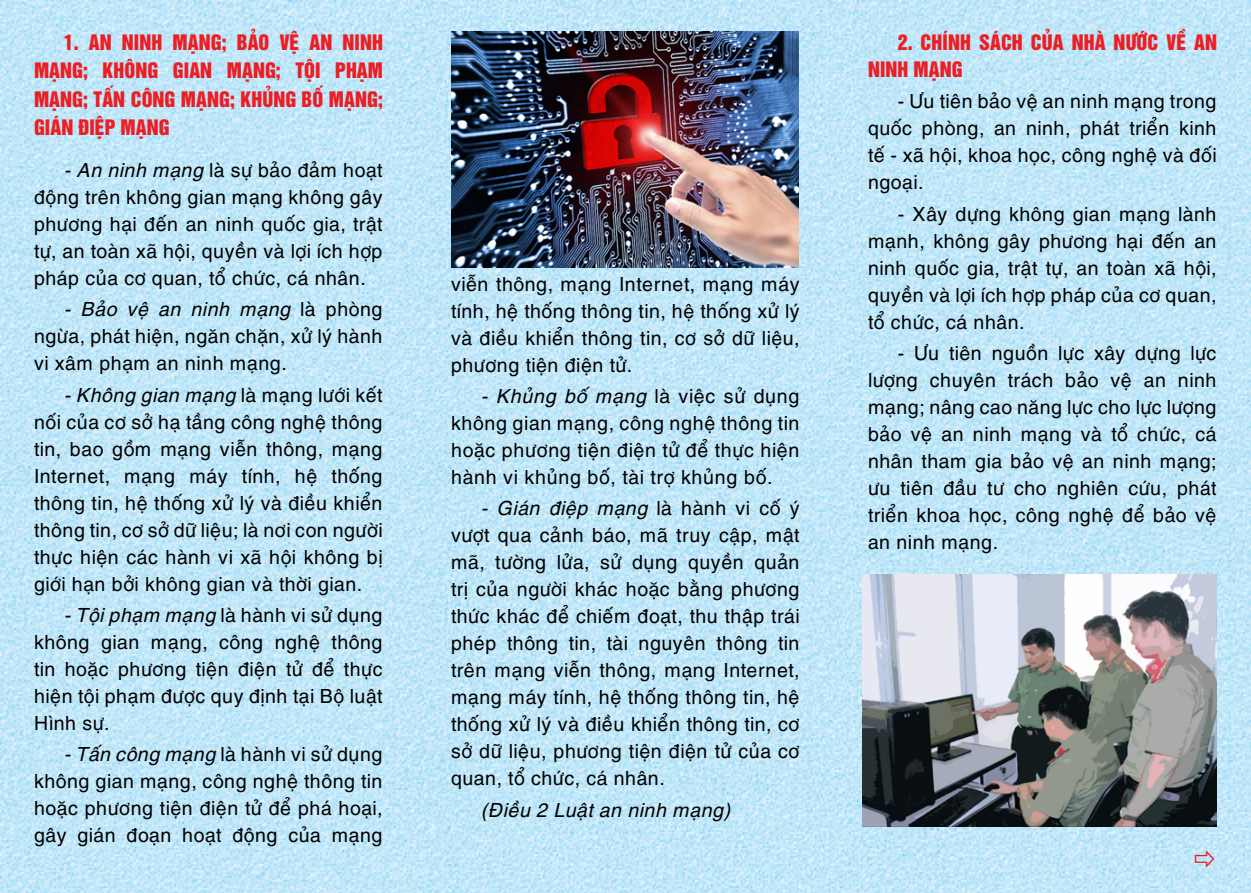
<style>
.page{position:relative;width:1251px;height:893px;background:#fff}
.page>*{position:absolute;margin:0;border:0;box-sizing:border-box;transform-origin:0 0}
.t1{font:19.5px/27px "UTM Helve";color:#000;text-align:justify}
.t2{font:19.5px/28.5px "UTM Helvet Ins";letter-spacing:.005em;color:#ed1d24;text-align:justify}
.t3{font:italic 19.5px "UTM Helve";color:#000}
.s1{font-style:italic}
</style>
<div class="page">
<img style="left:0;top:0;width:1250px;height:893px">
<img style="left:451px;top:31px;width:347px;height:237px">
<img style="left:862px;top:574px;width:354px;height:252px">
<svg style="left:1194px;top:850px;width:20px;height:17px"></svg>
<p class="t2" style="left:34px;top:26px;width:350px;text-indent:30px">1. AN NINH MẠNG; BẢO VỆ AN NINH MẠNG; KHÔNG GIAN MẠNG; TỘI PHẠM MẠNG; TẤN CÔNG MẠNG; KHỦNG BỐ MẠNG; GIÁN ĐIỆP MẠNG</p>
<p class="t1" style="left:34px;top:155px;width:350px;text-indent:30px"><span class="s1">- An ninh mạng</span> là sự bảo đảm hoạt động trên không gian mạng không gây phương hại đến an ninh quốc gia, trật tự, an toàn xã hội, quyền và lợi ích hợp pháp của cơ quan, tổ chức, cá nhân.</p>
<p class="t1" style="left:34px;top:294px;width:350px;text-indent:30px"><span class="s1">- Bảo vệ an ninh mạng</span> là phòng ngừa, phát hiện, ngăn chặn, xử lý hành vi xâm phạm an ninh mạng.</p>
<p class="t1" style="left:34px;top:379px;width:350px;text-indent:30px"><span class="s1">- Không gian mạng</span> là mạng lưới kết nối của cơ sở hạ tầng công nghệ thông tin, bao gồm mạng viễn thông, mạng Internet, mạng máy tính, hệ thống thông tin, hệ thống xử lý và điều khiển thông tin, cơ sở dữ liệu; là nơi con người thực hiện các hành vi xã hội không bị giới hạn bởi không gian và thời gian.</p>
<p class="t1" style="left:34px;top:599px;width:350px;text-indent:30px"><span class="s1">- Tội phạm mạng</span> là hành vi sử dụng không gian mạng, công nghệ thông tin hoặc phương tiện điện tử để thực hiện tội phạm được quy định tại Bộ luật Hình sự.</p>
<p class="t1" style="left:34px;top:739px;width:350px;text-indent:30px"><span class="s1">- Tấn công mạng</span> là hành vi sử dụng không gian mạng, công nghệ thông tin hoặc phương tiện điện tử để phá hoại, gây gián đoạn hoạt động của mạng</p>
<p class="t1" style="left:451px;top:268px;width:350px">viễn thông, mạng Internet, mạng máy tính, hệ thống thông tin, hệ thống xử lý và điều khiển thông tin, cơ sở dữ liệu, phương tiện điện tử.</p>
<p class="t1" style="left:451px;top:380px;width:350px;text-indent:30px"><span class="s1">- Khủng bố mạng</span> là việc sử dụng không gian mạng, công nghệ thông tin hoặc phương tiện điện tử để thực hiện hành vi khủng bố, tài trợ khủng bố.</p>
<p class="t1" style="left:451px;top:493px;width:350px;text-indent:30px"><span class="s1">- Gián điệp mạng</span> là hành vi cố ý vượt qua cảnh báo, mã truy cập, mật mã, tường lửa, sử dụng quyền quản trị của người khác hoặc bằng phương thức khác để chiếm đoạt, thu thập trái phép thông tin, tài nguyên thông tin trên mạng viễn thông, mạng Internet, mạng máy tính, hệ thống thông tin, hệ thống xử lý và điều khiển thông tin, cơ sở dữ liệu, phương tiện điện tử của cơ quan, tổ chức, cá nhân.</p>
<p class="t3" style="left:480px;top:794px;width:251px">(Điều 2 Luật an ninh mạng)</p>
<p class="t2" style="left:867px;top:27px;width:350px;line-height:27px;text-indent:30px">2. CHÍNH SÁCH CỦA NHÀ NƯỚC VỀ AN<br>NINH MẠNG</p>
<p class="t1" style="left:867px;top:86px;width:350px;text-indent:30px">- Ưu tiên bảo vệ an ninh mạng trong quốc phòng, an ninh, phát triển kinh tế - xã hội, khoa học, công nghệ và đối ngoại.</p>
<p class="t1" style="left:867px;top:198px;width:350px;text-indent:30px">- Xây dựng không gian mạng lành mạnh, không gây phương hại đến an ninh quốc gia, trật tự, an toàn xã hội, quyền và lợi ích hợp pháp của cơ quan, tổ chức, cá nhân.</p>
<p class="t1" style="left:867px;top:337px;width:350px;text-indent:30px">- Ưu tiên nguồn lực xây dựng lực lượng chuyên trách bảo vệ an ninh mạng; nâng cao năng lực cho lực lượng bảo vệ an ninh mạng và tổ chức, cá nhân tham gia bảo vệ an ninh mạng; ưu tiên đầu tư cho nghiên cứu, phát triển khoa học, công nghệ để bảo vệ an ninh mạng.</p>
</div>
